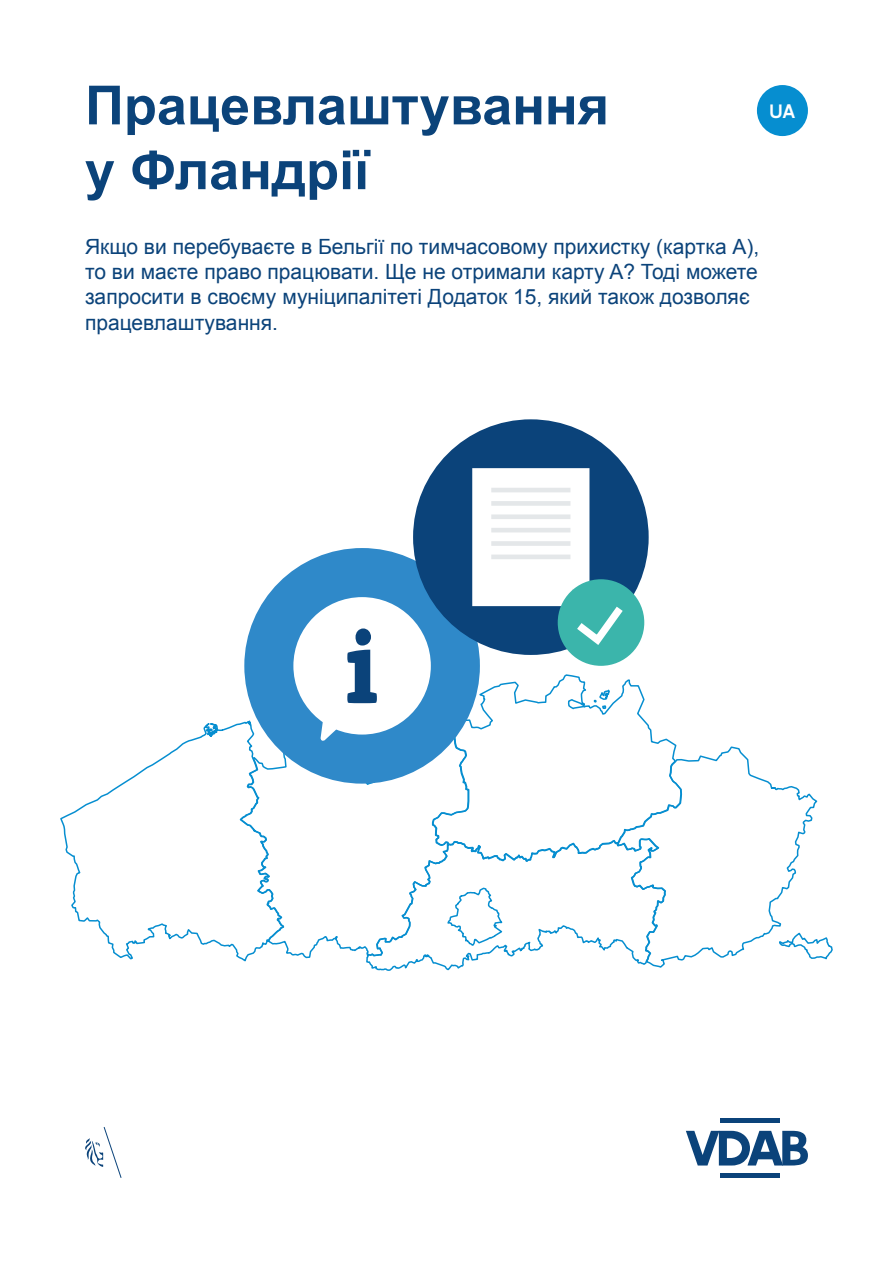
<style>
.page{position:relative;width:893px;height:1263px;background:#fff}
.page>*{position:absolute;margin:0;border:0;box-sizing:border-box;transform-origin:0 0}
.t1{font:700 54px/64.8px "Arial";color:#0b437a}
.t2{font:21px/25.2px "Arial";color:#0b437a}
.t3{font:500 21px "Flanders Art Sans";color:#fff}
</style>
<div class="page">
<svg style="left:667px;top:746px;width:166px;height:215px"></svg>
<svg style="left:366px;top:862px;width:301px;height:109px"></svg>
<svg style="left:463px;top:674px;width:219px;height:188px"></svg>
<svg style="left:586px;top:688px;width:25px;height:22px"></svg>
<svg style="left:285px;top:727px;width:185px;height:232px"></svg>
<svg style="left:60px;top:707px;width:225px;height:255px"></svg>
<svg style="left:686px;top:1131px;width:122px;height:34px"></svg>
<div style="left:720px;top:1173px;width:60px;height:5px;background:#0b437a"></div>
<div style="left:720px;top:1118px;width:60px;height:5px;background:#0b437a"></div>
<svg style="left:85px;top:1127px;width:37px;height:51px"></svg>
<div style="left:244px;top:548px;width:236px;height:236px;background:#2f89c9;border-radius:50%"></div>
<div style="left:293px;top:597px;width:138px;height:137px;background:#fff;border-radius:50%"></div>
<svg style="left:320px;top:720px;width:24px;height:21px"></svg>
<svg style="left:347px;top:628px;width:30px;height:75px"></svg>
<div style="left:413px;top:419px;width:236px;height:236px;background:#0b437a;border-radius:50%"></div>
<div style="left:558px;top:579px;width:86px;height:87px;background:#3bb5ab;border-radius:50%"></div>
<svg style="left:472px;top:468px;width:158px;height:182px"></svg>
<div style="left:757px;top:85px;width:51px;height:51px;background:#068ed0;border-radius:50%"></div>
<h1 class="t1" style="left:85px;top:75px;width:525px">Працевлаштування у Фландрії</h1>
<p class="t2" style="left:85px;top:234px;width:676px">Якщо ви перебуваєте в Бельгії по тимчасовому прихистку (картка А), то ви маєте право працювати. Ще не отримали карту A? Тоді можете запросити в своєму муніципалітеті Додаток 15, який також дозволяє працевлаштування.</p>
<p class="t3" style="left:769px;top:98px;width:28px">UA</p>
</div>
